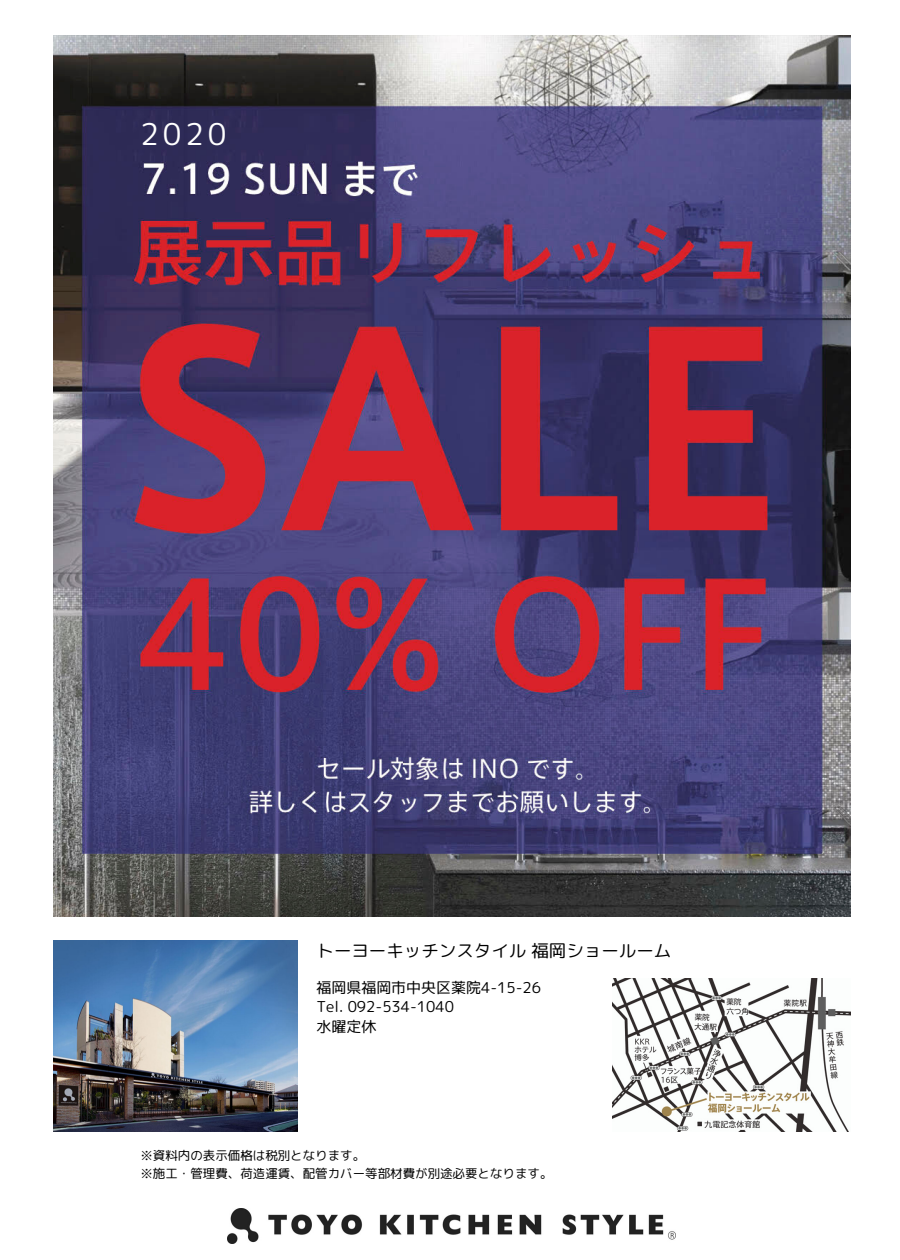
<style>
.page{position:relative;width:900px;height:1260px;background:#fff}
.page>*{position:absolute;margin:0;border:0;box-sizing:border-box;transform-origin:0 0}
.t1{font:30px "rounded mplus 1 p regular";color:#fff}
.t2{font:17.5px "rounded mplus 1 p regular";color:#000}
.t3{font:15px/20px "rounded mplus 1 p regular";color:#000}
.t4{font:12.5px/17.5px "rounded mplus 1 p regular";color:#000}
</style>
<div class="page">
<img style="left:612px;top:978px;width:239px;height:154px">
<img style="left:54px;top:940px;width:243px;height:191px">
<img style="left:54px;top:35px;width:796px;height:881px">
<img style="left:228px;top:1208px;width:448px;height:36px">
<h1 class="t1" style="left:140px;top:113px;width:88px">2020</h1>
<h2 class="t2" style="left:317px;top:938px;width:356px">トーヨーキッチンスタイル福岡ショールーム</h2>
<p class="t3" style="left:317px;top:977px;width:226px">福岡県福岡市中央区薬院4-15-26<br>Tel. 092-534-1040<br>水曜定休</p>
<p class="t4" style="left:140px;top:1147px;width:414px">※資料内の表示価格は税別となります。<br>※施工・管理費、荷造運賃、配管カバー等部材費が別途必要となります。</p>
</div>
